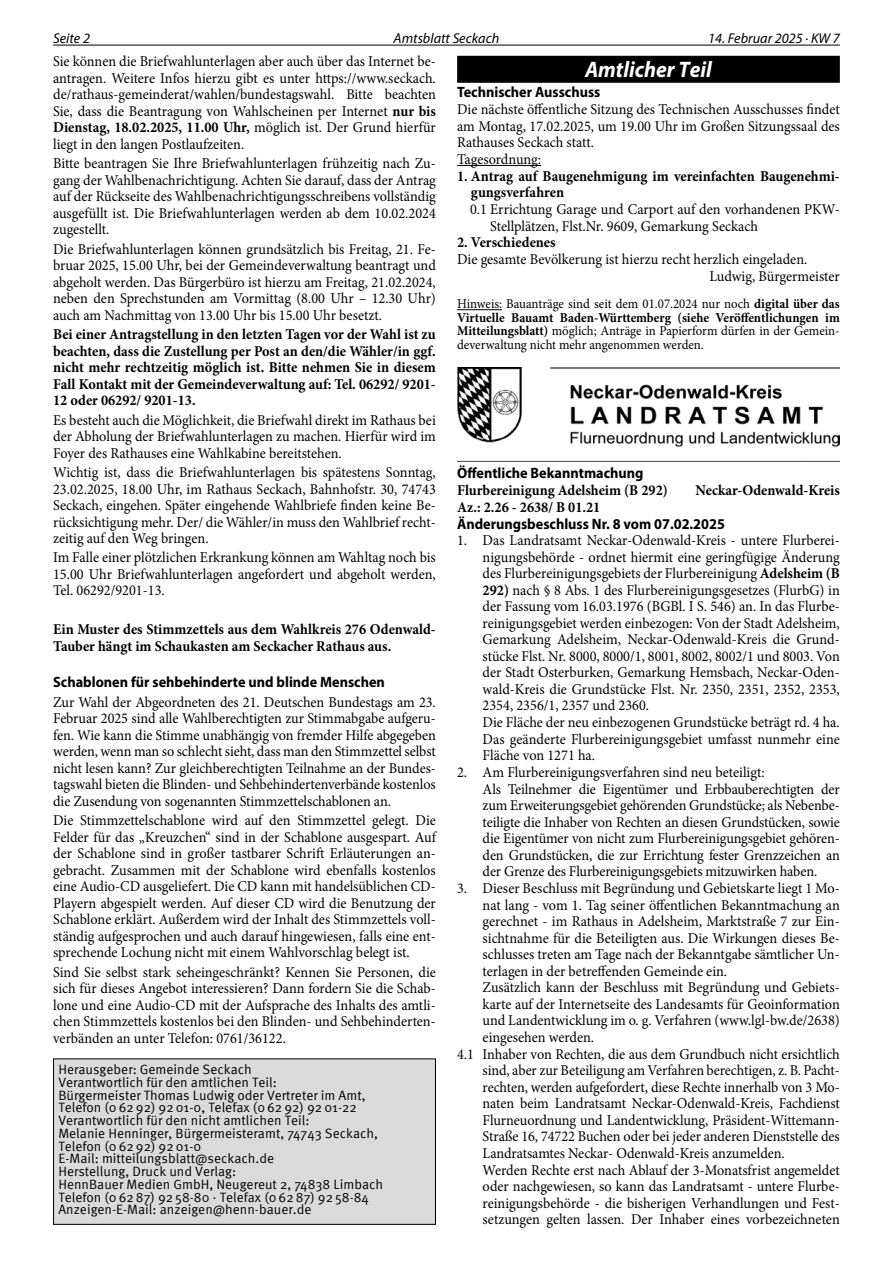
<style>
.page{position:relative;width:893px;height:1263px;background:#fff}
.page>*{position:absolute;margin:0;border:0;box-sizing:border-box;transform-origin:0 0}
.t1{font:italic 700 22.5px "Myriad Pro";color:#fff;scale:.95 1}
.t2{font:15px/16.5px "Minion Pro";letter-spacing:-.005em;color:#000;text-align:justify;scale:.95 1}
.t3{font:700 15px/16.5px "Minion Pro";color:#000;scale:.95 1}
.t4{font:700 15px "Myriad Pro";color:#000;scale:.95 1}
.t5{font:italic 14.25px "Myriad Pro";color:#000}
.t6{font:13.5px/12.8px "Meta Pro";color:#000}
.t7{font:13.5px/13.5px "Minion Pro";color:#000;text-align:justify;scale:.95 1}
.s1{font-weight:700}
</style>
<div class="page">
<hr style="left:53px;top:45px;width:787px;height:1px;background:#000">
<div style="left:457px;top:56px;width:383px;height:27px;background:#000"></div>
<hr style="left:457px;top:165px;width:84px;height:1px;background:#000">
<hr style="left:457px;top:309px;width:45px;height:1px;background:#000">
<img style="left:457px;top:367px;width:383px;height:94px">
<div style="left:54px;top:1059px;width:381px;height:165px;background:#dadada"></div>
<div style="left:53px;top:1058px;width:383px;height:167px;border:1px solid #000"></div>
<p class="t5" style="left:53px;top:29px;width:38px">Seite 2</p>
<p class="t5" style="left:394px;top:29px;width:107px">Amtsblatt Seckach</p>
<p class="t5" style="left:708px;top:29px;width:133px">14. Februar 2025 · KW 7</p>
<p class="t2" style="left:53px;top:53px;width:404px">Sie können die Briefwahlunterlagen aber auch über das Internet be&shy;antragen. Weitere Infos hierzu gibt es unter https://www.seckach. de/rathaus-gemeinderat/wahlen/bundestagswahl. Bitte beachten Sie, dass die Beantragung von Wahlscheinen per Internet <span class="s1">nur bis Dienstag, 18.02.2025, 11.00 Uhr,</span> möglich ist. Der Grund hierfür liegt in den langen Postlaufzeiten.</p>
<p class="t2" style="left:53px;top:155px;width:404px">Bitte beantragen Sie Ihre Briefwahlunterlagen frühzeitig nach Zu&shy;gang der Wahlbenachrichtigung. Achten Sie darauf, dass der Antrag auf der Rückseite des Wahlbenachrichtigungsschreibens vollständig ausgefüllt ist. Die Briefwahlunterlagen werden ab dem 10.02.2024 zugestellt.</p>
<p class="t2" style="left:53px;top:241px;width:404px">Die Briefwahlunterlagen können grundsätzlich bis Freitag, 21. Fe&shy;bruar 2025, 15.00 Uhr, bei der Gemeindeverwaltung beantragt und abgeholt werden. Das Bürgerbüro ist hierzu am Freitag, 21.02.2024, neben den Sprechstunden am Vormittag (8.00 Uhr – 12.30 Uhr) auch am Nachmittag von 13.00 Uhr bis 15.00 Uhr besetzt.</p>
<p class="t3" style="left:53px;top:326px;width:404px;text-align:justify">Bei einer Antragstellung in den letzten Tagen vor der Wahl ist zu beachten, dass die Zustellung per Post an den/die Wähler/in ggf. nicht mehr rechtzeitig möglich ist. Bitte nehmen Sie in diesem Fall Kontakt mit der Gemeindeverwaltung auf: Tel. 06292/ 9201- 12 oder 06292/ 9201-13.</p>
<p class="t2" style="left:53px;top:412px;width:404px">Es besteht auch die Möglichkeit, die Briefwahl direkt im Rathaus bei der Abholung der Briefwahlunterlagen zu machen. Hierfür wird im Foyer des Rathauses eine Wahlkabine bereitstehen.</p>
<p class="t2" style="left:53px;top:464px;width:404px">Wichtig ist, dass die Briefwahlunterlagen bis spätestens Sonntag, 23.02.2025, 18.00 Uhr, im Rathaus Seckach, Bahnhofstr. 30, 74743<br>Seckach, eingehen. Später eingehende Wahlbriefe finden keine Be&shy;rücksichtigung mehr. Der/ die Wähler/in muss den Wahlbrief recht&shy;zeitig auf den Weg bringen.</p>
<p class="t2" style="left:53px;top:549px;width:404px">Im Falle einer plötzlichen Erkrankung können am Wahltag noch bis 15.00 Uhr Briefwahlunterlagen angefordert und abgeholt werden, Tel. 06292/9201-13.</p>
<p class="t3" style="left:53px;top:621px;width:404px">Ein Muster des Stimmzettels aus dem Wahlkreis 276 Odenwald-<br>Tauber hängt im Schaukasten am Seckacher Rathaus aus.</p>
<p class="t4" style="left:53px;top:672px;width:351px">Schablonen für sehbehinderte und blinde Menschen</p>
<p class="t2" style="left:53px;top:694px;width:404px">Zur Wahl der Abgeordneten des 21. Deutschen Bundestags am 23.<br>Februar 2025 sind alle Wahlberechtigten zur Stimmabgabe aufgeru&shy;fen. Wie kann die Stimme unabhängig von fremder Hilfe abgegeben werden, wenn man so schlecht sieht, dass man den Stimmzettel selbst nicht lesen kann? Zur gleichberechtigten Teilnahme an der Bundes&shy;tagswahl bieten die Blinden- und Sehbehindertenverbände kostenlos die Zusendung von sogenannten Stimmzettelschablonen an.</p>
<p class="t2" style="left:53px;top:812px;width:404px">Die Stimmzettelschablone wird auf den Stimmzettel gelegt. Die Felder für das „Kreuzchen“ sind in der Schablone ausgespart. Auf der Schablone sind in großer tastbarer Schrift Erläuterungen an&shy;gebracht. Zusammen mit der Schablone wird ebenfalls kostenlos eine Audio-CD ausgeliefert. Die CD kann mit handelsüblichen CD-Playern abgespielt werden. Auf dieser CD wird die Benutzung der Schablone erklärt. Außerdem wird der Inhalt des Stimmzettels voll&shy;ständig aufgesprochen und auch darauf hingewiesen, falls eine ent&shy;sprechende Lochung nicht mit einem Wahlvorschlag belegt ist.</p>
<p class="t2" style="left:53px;top:964px;width:404px">Sind Sie selbst stark seheingeschränkt? Kennen Sie Personen, die sich für dieses Angebot interessieren? Dann fordern Sie die Schab&shy;lone und eine Audio-CD mit der Aufsprache des Inhalts des amtli&shy;chen Stimmzettels kostenlos bei den Blinden- und Sehbehinderten&shy;verbänden an unter Telefon: 0761/36122.</p>
<h1 class="t1" style="left:585px;top:54px;width:135px">Amtlicher Teil</h1>
<p class="t4" style="left:457px;top:83px;width:152px">Technischer Ausschuss</p>
<p class="t2" style="left:457px;top:101px;width:404px;text-align:left">Die nächste öffentliche Sitzung des Technischen Ausschusses findet am Montag, 17.02.2025, um 19.00 Uhr im Großen Sitzungssaal des Rathauses Seckach statt.<br>Tagesordnung:</p>
<p class="t3" style="left:471px;top:168px;width:390px;text-indent:-14px">1. Antrag auf Baugenehmigung im vereinfachten Baugenehmi&shy;gungsverfahren</p>
<p class="t2" style="left:490px;top:201px;width:369px;text-indent:-20px">0.1 Errichtung Garage und Carport auf den vorhandenen PKW-<br>Stellplätzen, Flst.Nr. 9609, Gemarkung Seckach</p>
<p class="t3" style="left:457px;top:234px;width:105px">2. Verschiedenes</p>
<p class="t2" style="left:709px;top:251px;width:139px;text-indent:-252px">Die gesamte Bevölkerung ist hierzu recht herzlich eingeladen.<br>Ludwig, Bürgermeister</p>
<p class="t7" style="left:457px;top:297px;width:404px">Hinweis: Bauanträge sind seit dem 01.07.2024 nur noch <span class="s1">digital über das Virtuelle Bauamt Baden-Württemberg (siehe Veröffentlichungen im Mitteilungsblatt)</span> möglich; Anträge in Papierform dürfen in der Gemein&shy;deverwaltung nicht mehr angenommen werden.</p>
<p class="t4" style="left:457px;top:463px;width:198px">Öffentliche Bekanntmachung</p>
<p class="t3" style="left:457px;top:482px;width:223px">Flurbereinigung Adelsheim (B 292)</p>
<p class="t3" style="left:695px;top:482px;width:153px">Neckar-Odenwald-Kreis</p>
<p class="t3" style="left:457px;top:498px;width:152px">Az.: 2.26 - 2638/ B 01.21</p>
<p class="t4" style="left:457px;top:514px;width:283px">Änderungsbeschluss Nr. 8 vom 07.02.2025</p>
<p class="t2" style="left:483px;top:532px;width:377px;text-align:left;text-indent:-26px">1. Das Landratsamt Neckar-Odenwald-Kreis - untere Flurberei&shy;nigungsbehörde - ordnet hiermit eine geringfügige Änderung des Flurbereinigungsgebiets der Flurbereinigung <span class="s1">Adelsheim (B 292)</span> nach § 8 Abs. 1 des Flurbereinigungsgesetzes (FlurbG) in der Fassung vom 16.03.1976 (BGBl. I S. 546) an. In das Flurbe&shy;reinigungsgebiet werden einbezogen: Von der Stadt Adelsheim, Gemarkung Adelsheim, Neckar-Odenwald-Kreis die Grund&shy;stücke Flst. Nr. 8000, 8000/1, 8001, 8002, 8002/1 und 8003. Von der Stadt Osterburken, Gemarkung Hemsbach, Neckar-Oden&shy;wald-Kreis die Grundstücke Flst. Nr. 2350, 2351, 2352, 2353, 2354, 2356/1, 2357 und 2360.<br>Die Fläche der neu einbezogenen Grundstücke beträgt rd. 4 ha.<br>Das geänderte Flurbereinigungsgebiet umfasst nunmehr eine Fläche von 1271 ha.</p>
<p class="t2" style="left:483px;top:764px;width:377px;text-align:left;text-indent:-26px">2. Am Flurbereinigungsverfahren sind neu beteiligt:<br>Als Teilnehmer die Eigentümer und Erbbauberechtigten der zum Erweiterungsgebiet gehörenden Grundstücke; als Nebenbe&shy;teiligte die Inhaber von Rechten an diesen Grundstücken, sowie die Eigentümer von nicht zum Flurbereinigungsgebiet gehören&shy;den Grundstücken, die zur Errichtung fester Grenzzeichen an der Grenze des Flurbereinigungsgebiets mitzuwirken haben.</p>
<p class="t2" style="left:457px;top:880px;width:404px">3. Dieser Beschluss mit Begründung und Gebietskarte liegt 1 Mo-</p>
<p class="t2" style="left:483px;top:897px;width:377px">nat lang - vom 1. Tag seiner öffentlichen Bekanntmachung an</p>
<p class="t2" style="left:483px;top:913px;width:377px">gerechnet - im Rathaus in Adelsheim, Marktstraße 7 zur Ein-</p>
<p class="t2" style="left:483px;top:930px;width:377px">sichtnahme für die Beteiligten aus. Die Wirkungen dieses Be-</p>
<p class="t2" style="left:483px;top:946px;width:377px">schlusses treten am Tage nach der Bekanntgabe sämtlicher Un-</p>
<p class="t2" style="left:483px;top:963px;width:259px">terlagen in der betreffenden Gemeinde ein.</p>
<p class="t2" style="left:483px;top:979px;width:377px">Zusätzlich kann der Beschluss mit Begründung und Gebiets-</p>
<p class="t2" style="left:483px;top:996px;width:377px">karte auf der Internetseite des Landesamts für Geoinformation</p>
<p class="t2" style="left:483px;top:1012px;width:377px">und Landentwicklung im o. g. Verfahren (www.lgl-bw.de/2638)</p>
<p class="t2" style="left:483px;top:1029px;width:119px">eingesehen werden.</p>
<p class="t2" style="left:457px;top:1046px;width:404px">4.1 Inhaber von Rechten, die aus dem Grundbuch nicht ersichtlich</p>
<p class="t2" style="left:483px;top:1062px;width:378px">sind, aber zur Beteiligung am Verfahren berechtigen, z. B. Pacht-</p>
<p class="t2" style="left:483px;top:1079px;width:378px">rechten, werden aufgefordert, diese Rechte innerhalb von 3 Mo-</p>
<p class="t2" style="left:483px;top:1095px;width:377px">naten beim Landratsamt Neckar-Odenwald-Kreis, Fachdienst</p>
<p class="t2" style="left:483px;top:1112px;width:377px">Flurneuordnung und Landentwicklung, Präsident-Wittemann-</p>
<p class="t2" style="left:483px;top:1128px;width:377px">Straße 16, 74722 Buchen oder bei jeder anderen Dienststelle des</p>
<p class="t2" style="left:483px;top:1145px;width:320px">Landratsamtes Neckar- Odenwald-Kreis anzumelden.</p>
<p class="t2" style="left:483px;top:1161px;width:377px">Werden Rechte erst nach Ablauf der 3-Monatsfrist angemeldet</p>
<p class="t2" style="left:483px;top:1178px;width:377px">oder nachgewiesen, so kann das Landratsamt - untere Flurbe-</p>
<p class="t2" style="left:483px;top:1194px;width:377px">reinigungsbehörde - die bisherigen Verhandlungen und Fest-</p>
<p class="t2" style="left:483px;top:1211px;width:377px">setzungen gelten lassen. Der Inhaber eines vorbezeichneten</p>
<p class="t6" style="left:58px;top:1062px;width:326px">Herausgeber: Gemeinde Seckach<br>Verantwortlich für den amtlichen Teil:<br>Bürgermeister Thomas Ludwig oder Vertreter im Amt, Telefon (0 62 92) 92 01-0, Telefax (0 62 92) 92 01-22<br>Verantwortlich für den nicht amtlichen Teil:<br>Melanie Henninger, Bürgermeisteramt, 74743 Seckach, Telefon (0 62 92) 92 01-0<br>E-Mail: mitteilungsblatt@seckach.de<br>Herstellung, Druck und Verlag:<br>HennBauer Medien GmbH, Neugereut 2, 74838 Limbach Telefon (0 62 87) 92 58-80 · Telefax (0 62 87) 92 58-84<br>Anzeigen-E-Mail: anzeigen@henn-bauer.de</p>
</div>
